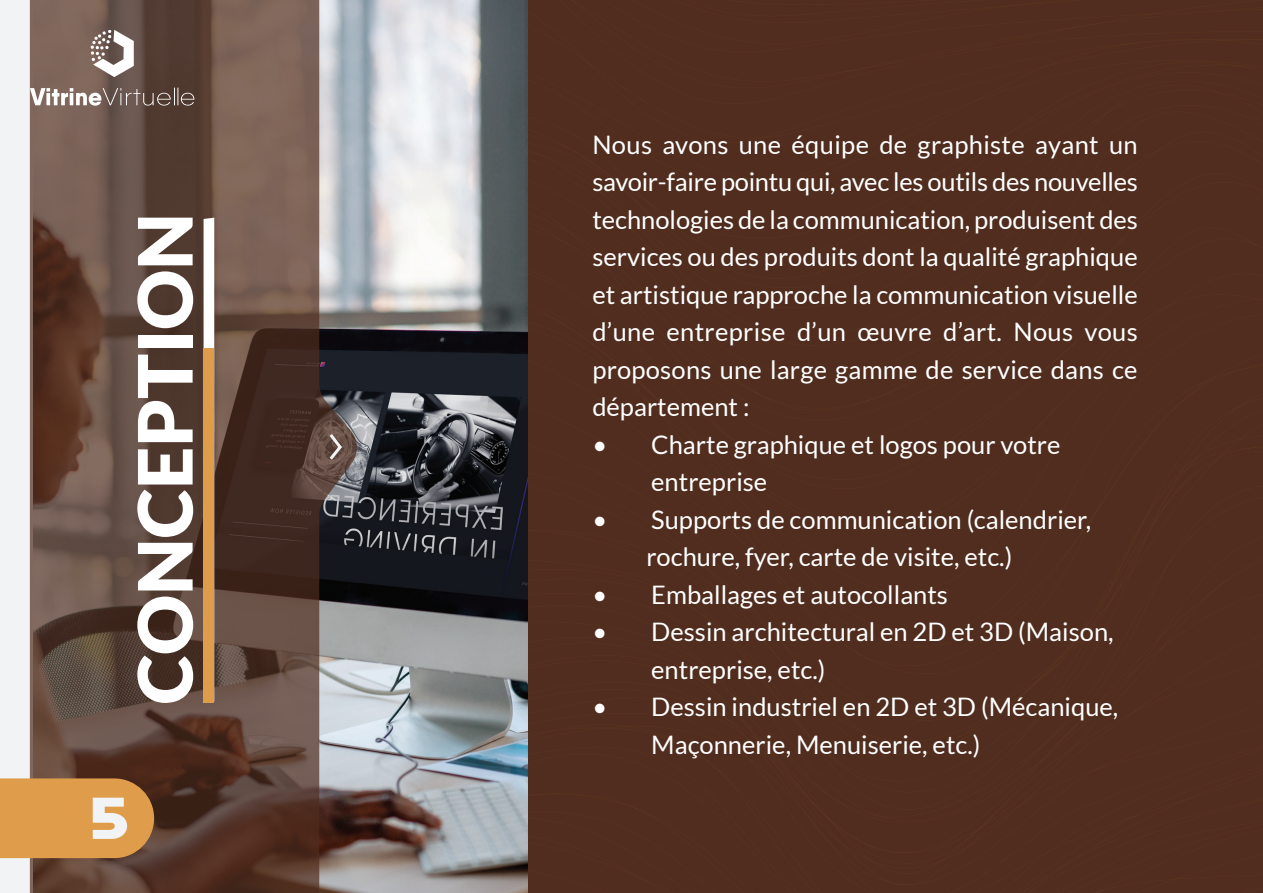
<style>
.page{position:relative;width:1263px;height:893px;background:#fff}
.page>*{position:absolute;margin:0;border:0;box-sizing:border-box;transform-origin:0 0}
.t1{font:900 75px "Lato";color:#fff}
.t2{font:75px "Square Game";color:#f2f3f4}
.t3{font:25.5px/37.5px "Lato";color:#fff}
</style>
<div class="page">
<div style="left:527px;top:0;width:736px;height:8px;background:#502d1e"></div>
<div style="left:527px;top:8px;width:736px;height:51px;background:#502d1e"></div>
<div style="left:527px;top:61px;width:736px;height:15px;background:#502d1e"></div>
<div style="left:527px;top:82px;width:736px;height:15px;background:#502d1e"></div>
<div style="left:527px;top:97px;width:736px;height:43px;background:#502d1e"></div>
<div style="left:527px;top:140px;width:736px;height:41px;background:#502d1e"></div>
<div style="left:527px;top:181px;width:736px;height:45px;background:#502d1e"></div>
<div style="left:527px;top:226px;width:736px;height:68px;background:#502d1e"></div>
<div style="left:527px;top:296px;width:736px;height:54px;background:#502d1e"></div>
<div style="left:527px;top:350px;width:736px;height:29px;background:#502d1e"></div>
<div style="left:527px;top:379px;width:736px;height:14px;background:#502d1e"></div>
<div style="left:527px;top:393px;width:736px;height:35px;background:#502d1e"></div>
<div style="left:527px;top:428px;width:736px;height:17px;background:#502d1e"></div>
<div style="left:527px;top:445px;width:736px;height:35px;background:#502d1e"></div>
<div style="left:527px;top:480px;width:736px;height:14px;background:#502d1e"></div>
<div style="left:527px;top:494px;width:736px;height:11px;background:#502d1e"></div>
<div style="left:527px;top:505px;width:736px;height:17px;background:#502d1e"></div>
<div style="left:527px;top:522px;width:736px;height:24px;background:#502d1e"></div>
<div style="left:527px;top:546px;width:736px;height:15px;background:#502d1e"></div>
<div style="left:527px;top:568px;width:736px;height:49px;background:#502d1e"></div>
<div style="left:527px;top:617px;width:736px;height:32px;background:#502d1e"></div>
<div style="left:527px;top:649px;width:736px;height:53px;background:#502d1e"></div>
<div style="left:527px;top:702px;width:736px;height:24px;background:#502d1e"></div>
<div style="left:527px;top:726px;width:736px;height:44px;background:#502d1e"></div>
<div style="left:527px;top:770px;width:736px;height:74px;background:#502d1e"></div>
<hr style="left:527px;top:844px;width:736px;height:4px;background:#502d1e">
<div style="left:527px;top:848px;width:736px;height:45px;background:#502d1e"></div>
<img style="left:357px;top:0;width:170px;height:893px">
<div style="left:0;top:0;width:32px;height:893px;background:#f2f3f4"></div>
<svg style="left:30px;top:0;width:327px;height:893px"></svg>
<svg style="left:327px;top:431px;width:17px;height:32px"></svg>
<svg style="left:204px;top:218px;width:10px;height:130px"></svg>
<div style="left:204px;top:348px;width:10px;height:355px;background:#df9c4b"></div>
<svg style="left:30px;top:88px;width:164px;height:18px"></svg>
<svg style="left:90px;top:30px;width:44px;height:47px"></svg>
<svg style="left:0;top:778px;width:154px;height:80px"></svg>
<h1 class="t1" style="left:121px;top:704px;width:493px;rotate:-90deg">CONCEPTION</h1>
<h1 class="t2" style="left:90px;top:776px;width:40px">5</h1>
<p class="t3" style="left:592px;top:125px;width:547px;text-align:justify">Nous avons une équipe de graphiste ayant un savoir-faire pointu qui, avec les outils des nouvelles technologies de la communication, produisent des services ou des produits dont la qualité graphique et artistique rapproche la communication visuelle d’une entreprise d’un œuvre d’art. Nous vous proposons une large gamme de service dans ce département :</p>
<p class="t3" style="left:651px;top:426px;width:411px;text-indent:-59px">• Charte graphique et logos pour votre entreprise</p>
<p class="t3" style="left:646px;top:501px;width:446px;text-indent:-54px">• Supports de communication (calendrier, rochure, fyer, carte de visite, etc.)</p>
<p class="t3" style="left:592px;top:576px;width:357px">• Emballages et autocollants</p>
<p class="t3" style="left:651px;top:613px;width:464px;text-indent:-59px">• Dessin architectural en 2D et 3D (Maison, entreprise, etc.)</p>
<p class="t3" style="left:651px;top:688px;width:468px;text-indent:-59px">• Dessin industriel en 2D et 3D (Mécanique,<br>Maçonnerie, Menuiserie, etc.)</p>
</div>
